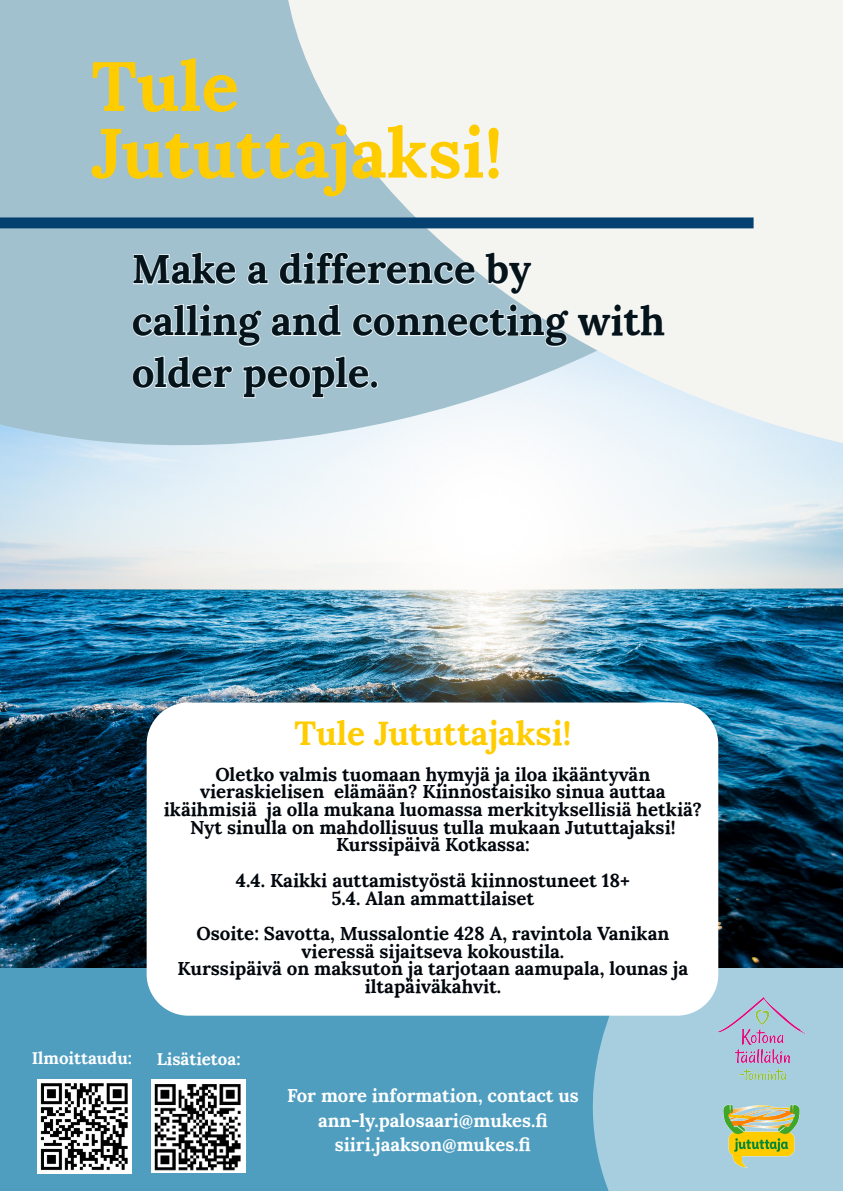
<style>
.page{position:relative;width:843px;height:1191px;background:#fff}
.page>*{position:absolute;margin:0;border:0;box-sizing:border-box;transform-origin:0 0}
.t1{font:700 69.6px/66.7px "Lora";color:#fc0}
.t2{font:700 40.2px/51.8px "Lora";color:#05141b}
.t3{font:700 33.4px "Lora";color:#fc0}
.t4{font:700 18.7px/17.7px "Lora";color:#01070d;text-align:center}
.t5{font:700 18.4px/24.7px "Lora";color:#fff;text-align:center}
.t6{font:700 16.9px "Lora";color:#fff}
</style>
<div class="page">
<div style="left:0;top:0;width:842px;height:1191px;background:#4f9ec0"></div>
<svg style="left:552px;top:967px;width:290px;height:224px;fill:#a6cedf"></svg>
<img style="left:0;top:496px;width:842px;height:471px">
<svg style="left:0;top:0;width:231px;height:496px;background:#a8c5d3"></svg>
<svg style="left:231px;top:0;width:611px;height:524px;background:#e7eded"></svg>
<svg style="left:132px;top:252px;width:533px;height:146px;background:#bbd1da"></svg>
<div style="left:147px;top:702px;width:571px;height:313px;background:#fff"></div>
<div style="left:0;top:217px;width:753px;height:11px;background:#044171"></div>
<img style="left:720px;top:1091px;width:82px;height:82px">
<img style="left:152px;top:1079px;width:93px;height:93px">
<img style="left:38px;top:1079px;width:94px;height:94px">
<img style="left:711px;top:990px;width:99px;height:96px">
<h1 class="t1" style="left:91px;top:45px;width:412px">Tule<br>Jututtajaksi!</h1>
<h2 class="t2" style="left:132px;top:239px;width:534px">Make a difference by calling and connecting with older people.</h2>
<h3 class="t3" style="left:294px;top:705px;width:278px">Tule Jututtajaksi!</h3>
<p class="t4" style="left:164px;top:763px;width:539px">Oletko valmis tuomaan hymyjä ja iloa ikääntyvän vieraskielisen elämään? Kiinnostaisiko sinua auttaa ikäihmisiä ja olla mukana luomassa merkityksellisiä hetkiä?<br>Nyt sinulla on mahdollisuus tulla mukaan Jututtajaksi!<br>Kurssipäivä Kotkassa:</p>
<p class="t4" style="left:236px;top:869px;width:395px">4.4. Kaikki auttamistyöstä kiinnostuneet 18+<br>5.4. Alan ammattilaiset</p>
<p class="t4" style="left:178px;top:922px;width:512px">Osoite: Savotta, Mussalontie 428 A, ravintola Vanikan vieressä sijaitseva kokoustila.<br>Kurssipäivä on maksuton ja tarjotaan aamupala, lounas ja iltapäiväkahvit.</p>
<p class="t6" style="left:32px;top:1043px;width:102px">Ilmoittaudu:</p>
<p class="t6" style="left:157px;top:1044px;width:85px">Lisätietoa:</p>
<p class="t5" style="left:287px;top:1081px;width:293px">For more information, contact us ann-ly.palosaari@mukes.fi siiri.jaakson@mukes.fi</p>
</div>
